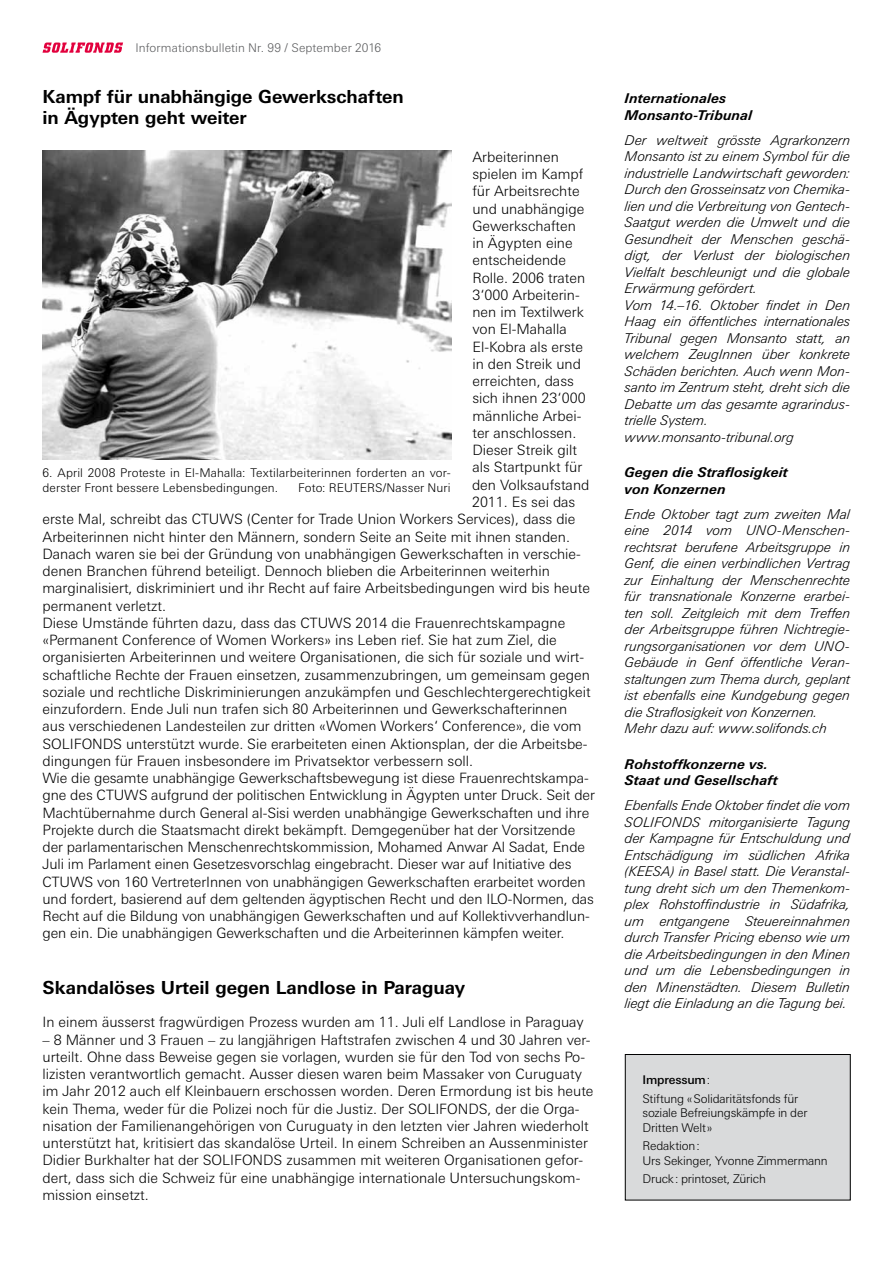
<style>
.page{position:relative;width:893px;height:1263px;background:#fff}
.page>*{position:absolute;margin:0;border:0;box-sizing:border-box;transform-origin:0 0}
.t1{font:700 18px/21px "Linotype Univers Basic";color:#000}
.t2{font:300 14.25px/17.2px "Linotype Univers Basic";color:#000}
.t3{font:italic 300 13.5px/16.5px "Linotype Univers Basic";color:#000}
.t4{font:italic 700 13.5px/16.5px "Linotype Univers Basic";letter-spacing:.005em;color:#000}
.t5{font:300 12px/14.4px "Linotype Univers Basic";letter-spacing:-.005em;color:#000}
.t6{font:300 12px "Linotype Univers Basic";letter-spacing:.01em;color:#5a5b5d}
.s1{font-weight:500}
</style>
<div class="page">
<svg style="left:43px;top:43px;width:80px;height:10px"></svg>
<img style="left:43px;top:151px;width:408px;height:309px">
<div style="left:625px;top:1054px;width:225px;height:146px;background:#d9dadb"></div>
<div style="left:625px;top:1054px;width:225px;height:146px;border:1px solid #000"></div>
<p class="t6" style="left:136px;top:41px;width:247px">Informationsbulletin Nr. 99 / September 2016</p>
<p class="t1" style="left:43px;top:86px;width:363px">Kampf für unabhängige Gewerkschaften in Ägypten geht weiter</p>
<p class="t2" style="left:472px;top:148px;width:88px">Arbeiterinnen</p>
<p class="t2" style="left:472px;top:165px;width:112px">spielen im Kampf</p>
<p class="t2" style="left:472px;top:182px;width:109px">für Arbeitsrechte</p>
<p class="t2" style="left:472px;top:200px;width:114px">und unabhängige</p>
<p class="t2" style="left:472px;top:217px;width:105px">Gewerkschaften</p>
<p class="t2" style="left:472px;top:234px;width:102px">in Ägypten eine</p>
<p class="t2" style="left:472px;top:252px;width:95px">entscheidende</p>
<p class="t2" style="left:472px;top:269px;width:114px">Rolle. 2006 traten</p>
<p class="t2" style="left:472px;top:286px;width:109px">3‘000 Arbeiterin-</p>
<p class="t2" style="left:472px;top:303px;width:113px">nen im Textilwerk</p>
<p class="t2" style="left:472px;top:321px;width:96px">von El-Mahalla</p>
<p class="t2" style="left:472px;top:338px;width:112px">El-Kobra als erste</p>
<p class="t2" style="left:472px;top:355px;width:110px">in den Streik und</p>
<p class="t2" style="left:472px;top:372px;width:103px">erreichten, dass</p>
<p class="t2" style="left:472px;top:390px;width:115px">sich ihnen 23‘000</p>
<p class="t2" style="left:472px;top:407px;width:110px">männliche Arbei-</p>
<p class="t2" style="left:472px;top:424px;width:105px">ter anschlossen.</p>
<p class="t2" style="left:472px;top:441px;width:106px">Dieser Streik gilt</p>
<p class="t2" style="left:472px;top:459px;width:111px">als Startpunkt für</p>
<p class="t2" style="left:472px;top:476px;width:119px">den Volksaufstand</p>
<p class="t2" style="left:472px;top:493px;width:105px">2011. Es sei das</p>
<p class="t2" style="left:43px;top:510px;width:534px">erste Mal, schreibt das CTUWS (Center for Trade Union Workers Services), dass die</p>
<p class="t2" style="left:43px;top:528px;width:529px">Arbeiterinnen nicht hinter den Männern, sondern Seite an Seite mit ihnen standen.</p>
<p class="t2" style="left:43px;top:545px;width:540px">Danach waren sie bei der Gründung von unabhängigen Gewerkschaften in verschie-</p>
<p class="t2" style="left:43px;top:562px;width:509px">denen Branchen führend beteiligt. Dennoch blieben die Arbeiterinnen weiterhin</p>
<p class="t2" style="left:43px;top:579px;width:549px">marginalisiert, diskriminiert und ihr Recht auf faire Arbeitsbedingungen wird bis heute</p>
<p class="t2" style="left:43px;top:597px;width:125px">permanent verletzt.</p>
<p class="t2" style="left:43px;top:614px;width:524px">Diese Umstände führten dazu, dass das CTUWS 2014 die Frauenrechtskampagne</p>
<p class="t2" style="left:43px;top:631px;width:516px">«Permanent Conference of Women Workers» ins Leben rief. Sie hat zum Ziel, die</p>
<p class="t2" style="left:43px;top:648px;width:543px">organisierten Arbeiterinnen und weitere Organisationen, die sich für soziale und wirt-</p>
<p class="t2" style="left:43px;top:666px;width:549px">schaftliche Rechte der Frauen einsetzen, zusammenzubringen, um gemeinsam gegen</p>
<p class="t2" style="left:43px;top:683px;width:550px">soziale und rechtliche Diskriminierungen anzukämpfen und Geschlechtergerechtigkeit</p>
<p class="t2" style="left:43px;top:700px;width:526px">einzufordern. Ende Juli nun trafen sich 80 Arbeiterinnen und Gewerkschafterinnen</p>
<p class="t2" style="left:43px;top:717px;width:541px">aus verschiedenen Landesteilen zur dritten «Women Workers‘ Conference», die vom</p>
<p class="t2" style="left:43px;top:735px;width:547px">SOLIFONDS unterstützt wurde. Sie erarbeiteten einen Aktionsplan, der die Arbeitsbe-</p>
<p class="t2" style="left:43px;top:752px;width:432px">dingungen für Frauen insbesondere im Privatsektor verbessern soll.</p>
<p class="t2" style="left:43px;top:769px;width:548px">Wie die gesamte unabhängige Gewerkschaftsbewegung ist diese Frauenrechtskampa-</p>
<p class="t2" style="left:43px;top:786px;width:554px">gne des CTUWS aufgrund der politischen Entwicklung in Ägypten unter Druck. Seit der</p>
<p class="t2" style="left:43px;top:804px;width:548px">Machtübernahme durch General al-Sisi werden unabhängige Gewerkschaften und ihre</p>
<p class="t2" style="left:43px;top:821px;width:534px">Projekte durch die Staatsmacht direkt bekämpft. Demgegenüber hat der Vorsitzende</p>
<p class="t2" style="left:43px;top:838px;width:544px">der parlamentarischen Menschenrechtskommission, Mohamed Anwar Al Sadat, Ende</p>
<p class="t2" style="left:43px;top:855px;width:530px">Juli im Parlament einen Gesetzesvorschlag eingebracht. Dieser war auf Initiative des</p>
<p class="t2" style="left:43px;top:873px;width:545px">CTUWS von 160 VertreterInnen von unabhängigen Gewerkschaften erarbeitet worden</p>
<p class="t2" style="left:43px;top:890px;width:553px">und fordert, basierend auf dem geltenden ägyptischen Recht und den ILO-Normen, das</p>
<p class="t2" style="left:43px;top:907px;width:549px">Recht auf die Bildung von unabhängigen Gewerkschaften und auf Kollektivverhandlun-</p>
<p class="t2" style="left:43px;top:925px;width:523px">gen ein. Die unabhängigen Gewerkschaften und die Arbeiterinnen kämpfen weiter.</p>
<p class="t1" style="left:43px;top:976px;width:424px">Skandalöses Urteil gegen Landlose in Paraguay</p>
<p class="t2" style="left:43px;top:1013px;width:543px">In einem äusserst fragwürdigen Prozess wurden am 11. Juli elf Landlose in Paraguay</p>
<p class="t2" style="left:43px;top:1031px;width:552px">– 8 Männer und 3 Frauen – zu langjährigen Haftstrafen zwischen 4 und 30 Jahren ver&shy;urteilt. Ohne dass Beweise gegen sie vorlagen, wurden sie für den Tod von sechs Po&shy;lizisten verantwortlich gemacht. Ausser diesen waren beim Massaker von Curuguaty im Jahr 2012 auch elf Kleinbauern erschossen worden. Deren Ermordung ist bis heute kein Thema, weder für die Polizei noch für die Justiz. Der SOLIFONDS, der die Orga&shy;nisation der Familienangehörigen von Curuguaty in den letzten vier Jahren wiederholt unterstützt hat, kritisiert das skandalöse Urteil. In einem Schreiben an Aussenminister Didier Burkhalter hat der SOLIFONDS zusammen mit weiteren Organisationen gefor&shy;dert, dass sich die Schweiz für eine unabhängige internationale Untersuchungskom&shy;mission einsetzt.</p>
<p class="t5" style="left:43px;top:465px;width:410px;line-height:15px">6. April 2008 Proteste in El-Mahalla: Textilarbeiterinnen forderten an vor&shy;derster Front bessere Lebensbedingungen.</p>
<p class="t5" style="left:298px;top:481px;width:154px">Foto: REUTERS/Nasser Nuri</p>
<p class="t4" style="left:625px;top:90px;width:129px">Internationales<br>Monsanto-Tribunal</p>
<p class="t3" style="left:625px;top:131px;width:227px">Der weltweit grösste Agrarkonzern Monsanto ist zu einem Symbol für die industrielle Landwirtschaft geworden:<br>Durch den Grosseinsatz von Chemika&shy;lien und die Verbreitung von Gentech-Saatgut werden die Umwelt und die Gesundheit der Menschen geschä&shy;digt, der Verlust der biologischen Vielfalt beschleunigt und die globale Erwärmung gefördert.<br>Vom 14.–16. Oktober findet in Den Haag ein öffentliches internationales Tribunal gegen Monsanto statt, an welchem ZeugInnen über konkrete Schäden berichten. Auch wenn Mon&shy;santo im Zentrum steht, dreht sich die Debatte um das gesamte agrarindus&shy;trielle System. www.monsanto-tribunal.org</p>
<p class="t4" style="left:625px;top:464px;width:165px">Gegen die Straflosigkeit von Konzernen</p>
<p class="t3" style="left:625px;top:505px;width:227px">Ende Oktober tagt zum zweiten Mal eine 2014 vom UNO-Menschen&shy;rechtsrat berufene Arbeitsgruppe in Genf, die einen verbindlichen Vertrag zur Einhaltung der Menschenrechte für transnationale Konzerne erarbei&shy;ten soll. Zeitgleich mit dem Treffen der Arbeitsgruppe führen Nichtregie&shy;rungsorganisationen vor dem UNO-Gebäude in Genf öffentliche Veran&shy;staltungen zum Thema durch, geplant ist ebenfalls eine Kundgebung gegen die Straflosigkeit von Konzernen.<br>Mehr dazu auf: www.solifonds.ch</p>
<p class="t4" style="left:625px;top:755px;width:155px">Rohstoffkonzerne vs.<br>Staat und Gesellschaft</p>
<p class="t3" style="left:625px;top:797px;width:227px;text-align:justify">Ebenfalls Ende Oktober findet die vom SOLIFONDS mitorganisierte Tagung der Kampagne für Entschuldung und Entschädigung im südlichen Afrika (KEESA) in Basel statt. Die Veranstal&shy;tung dreht sich um den Themenkom&shy;plex Rohstoffindustrie in Südafrika, um entgangene Steuereinnahmen durch Transfer Pricing ebenso wie um die Arbeitsbedingungen in den Minen und um die Lebensbedingungen in den Minenstädten. Diesem Bulletin liegt die Einladung an die Tagung bei.</p>
<p class="t5" style="left:642px;top:1070px;width:157px;line-height:18.6px"><span class="s1">Impressum</span>:<br>Stiftung «Solidaritätsfonds für</p>
<p class="t5" style="left:642px;top:1106px;width:166px">soziale Befreiungskämpfe in der<br>Dritten Welt»</p>
<p class="t5" style="left:642px;top:1139px;width:187px">Redaktion:<br>Urs Sekinger, Yvonne Zimmermann</p>
<p class="t5" style="left:642px;top:1172px;width:125px">Druck: printoset, Zürich</p>
</div>
